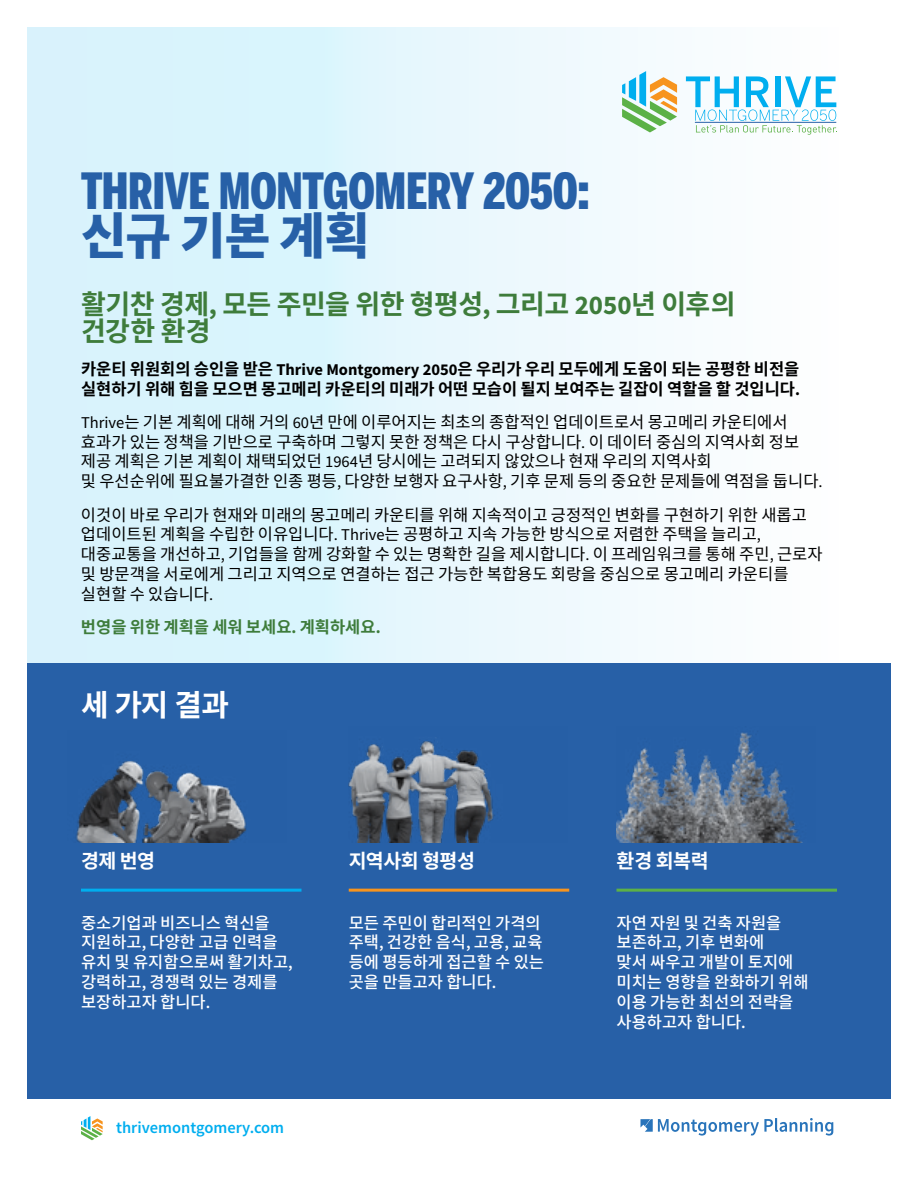
<style>
.page{position:relative;width:918px;height:1188px;background:#fff}
.page>*{position:absolute;margin:0;border:0;box-sizing:border-box;transform-origin:0 0}
.t1{font:900 49.5px/45px "Benton Sans Compressed";letter-spacing:-.01em;color:#2760a7}
.H2_White{font:700 30px "Noto Sans CJ Kkr";letter-spacing:.09em;color:#fff}
.H2_Green{font:700 27px/27px "Noto Sans CJ Kkr";letter-spacing:-.02em;color:#3e7c3b}
.H3_Orange_Line{font:700 19.5px "Noto Sans CJ Kkr";letter-spacing:-.025em;color:#fff}
.H3_Green_Line{font:700 19.5px "Noto Sans CJ Kkr";color:#fff}
.H3_Blue_Line{font:700 19.5px "Noto Sans CJ Kkr";color:#fff}
.t2{font:16.5px/19.8px "Noto Sans CJ Kkr";color:#000}
.Basic_P_White{font:500 16.5px/19.8px "Noto Sans CJ Kkr";color:#fff}
.t3{font:700 16.5px/19.8px "Noto Sans CJ Kkr";color:#000}
.t4{font:700 16.5px "Noto Sans CJ Kkr";color:#3e7c3b}
.t5{font:600 16.5px "Source Sans Pro";color:#00aeef}
.s1{font-family:"Noto Sans CJ Kkr"}
.s2{font-family:"Source Sans Pro"}
.s3{font-family:"Source Sans Pro";font-weight:600}
</style>
<div class="page">
<div style="left:0;top:0;width:918px;height:1188px;background:linear-gradient(to right,#d0f1fc,#fff)"></div>
<div style="left:0;top:663px;width:918px;height:454px;background:#2760a7"></div>
<hr style="left:81px;top:889px;width:221px;height:3px;background:#00aeef">
<hr style="left:349px;top:889px;width:220px;height:3px;background:#f7941e">
<hr style="left:616px;top:889px;width:221px;height:3px;background:#5cb147">
<svg style="left:622px;top:71px;width:55px;height:61px"></svg>
<svg style="left:686px;top:76px;width:151px;height:59px"></svg>
<div style="left:14px;top:1099px;width:896px;height:89px;background:#fff"></div>
<svg style="left:81px;top:1116px;width:22px;height:24px"></svg>
<div style="left:0;top:0;width:918px;height:27px;background:#fff"></div>
<div style="left:0;top:0;width:27px;height:1188px;background:#fff"></div>
<div style="left:891px;top:0;width:27px;height:1188px;background:#fff"></div>
<svg style="left:640px;top:1118px;width:193px;height:18px"></svg>
<img style="left:76px;top:761px;width:171px;height:81px">
<img style="left:349px;top:741px;width:146px;height:101px">
<img style="left:616px;top:732px;width:186px;height:110px">
<h1 class="t1" style="left:81px;top:169px;width:510px">THRIVE MONTGOMERY 2050: <span class="s1">신규 기본 계획</span></h1>
<h2 class="H2_Green" style="left:81px;top:292px;width:656px">활기찬 경제<span class="s2">,</span> 모든 주민을 위한 형평성<span class="s2">,</span> 그리고 <span class="s2">2050</span>년 이후의 건강한 환경</h2>
<p class="t3" style="left:81px;top:359px;width:721px">카운티 위원회의 승인을 받은 <span class="s2">Thrive Montgomery 2050</span>은 우리가 우리 모두에게 도움이 되는 공평한 비전을 실현하기 위해 힘을 모으면 몽고메리 카운티의 미래가 어떤 모습이 될지 보여주는 길잡이 역할을 할 것입니다<span class="s2">.</span></p>
<p class="t2" style="left:81px;top:412px;width:743px"><span class="s2">Thrive</span>는 기본 계획에 대해 거의 <span class="s2">60</span>년 만에 이루어지는 최초의 종합적인 업데이트로서 몽고메리 카운티에서 효과가 있는 정책을 기반으로 구축하며 그렇지 못한 정책은 다시 구상합니다<span class="s2">.</span> 이 데이터 중심의 지역사회 정보 제공 계획은 기본 계획이 채택되었던 <span class="s2">1964</span>년 당시에는 고려되지 않았으나 현재 우리의 지역사회<br>및 우선순위에 필요불가결한 인종 평등<span class="s2">,</span> 다양한 보행자 요구사항<span class="s2">,</span> 기후 문제 등의 중요한 문제들에 역점을 둡니다<span class="s2">.</span></p>
<p class="t2" style="left:81px;top:505px;width:743px">이것이 바로 우리가 현재와 미래의 몽고메리 카운티를 위해 지속적이고 긍정적인 변화를 구현하기 위한 새롭고 업데이트된 계획을 수립한 이유입니다<span class="s2">. Thrive</span>는 공평하고 지속 가능한 방식으로 저렴한 주택을 늘리고<span class="s2">, </span>대중교통을 개선하고<span class="s2">,</span> 기업들을 함께 강화할 수 있는 명확한 길을 제시합니다<span class="s2">.</span> 이 프레임워크를 통해 주민<span class="s2">,</span> 근로자 및 방문객을 서로에게 그리고 지역으로 연결하는 접근 가능한 복합용도 회랑을 중심으로 몽고메리 카운티를 실현할 수 있습니다<span class="s2">.</span></p>
<p class="t4" style="left:81px;top:618px;width:301px">번영을 위한 계획을 세워 보세요<span class="s2">.</span> 계획하세요<span class="s2">.</span></p>
<h2 class="H2_White" style="left:81px;top:688px;width:150px">세가지결과</h2>
<h3 class="H3_Blue_Line" style="left:81px;top:850px;width:76px">경제 번영</h3>
<p class="Basic_P_White" style="left:81px;top:913px;width:213px">중소기업과 비즈니스 혁신을 지원하고<span class="s3">,</span> 다양한 고급 인력을 유치 및 유지함으로써 활기차고<span class="s3">, </span>강력하고<span class="s3">,</span> 경쟁력 있는 경제를 보장하고자 합니다<span class="s3">.</span></p>
<p class="t5" style="left:116px;top:1117px;width:170px">thrivemontgomery.com</p>
<h3 class="H3_Orange_Line" style="left:349px;top:850px;width:128px">지역사회 형평성</h3>
<p class="Basic_P_White" style="left:349px;top:913px;width:197px">모든 주민이 합리적인 가격의 주택<span class="s3">,</span> 건강한 음식<span class="s3">,</span> 고용<span class="s3">,</span> 교육 등에 평등하게 접근할 수 있는 곳을 만들고자 합니다<span class="s3">.</span></p>
<h3 class="H3_Green_Line" style="left:616px;top:850px;width:94px">환경 회복력</h3>
<p class="Basic_P_White" style="left:616px;top:913px;width:194px">자연 자원 및 건축 자원을 보존하고<span class="s3">,</span> 기후 변화에<br>맞서 싸우고 개발이 토지에 미치는 영향을 완화하기 위해 이용 가능한 최선의 전략을 사용하고자 합니다<span class="s3">.</span></p>
</div>
